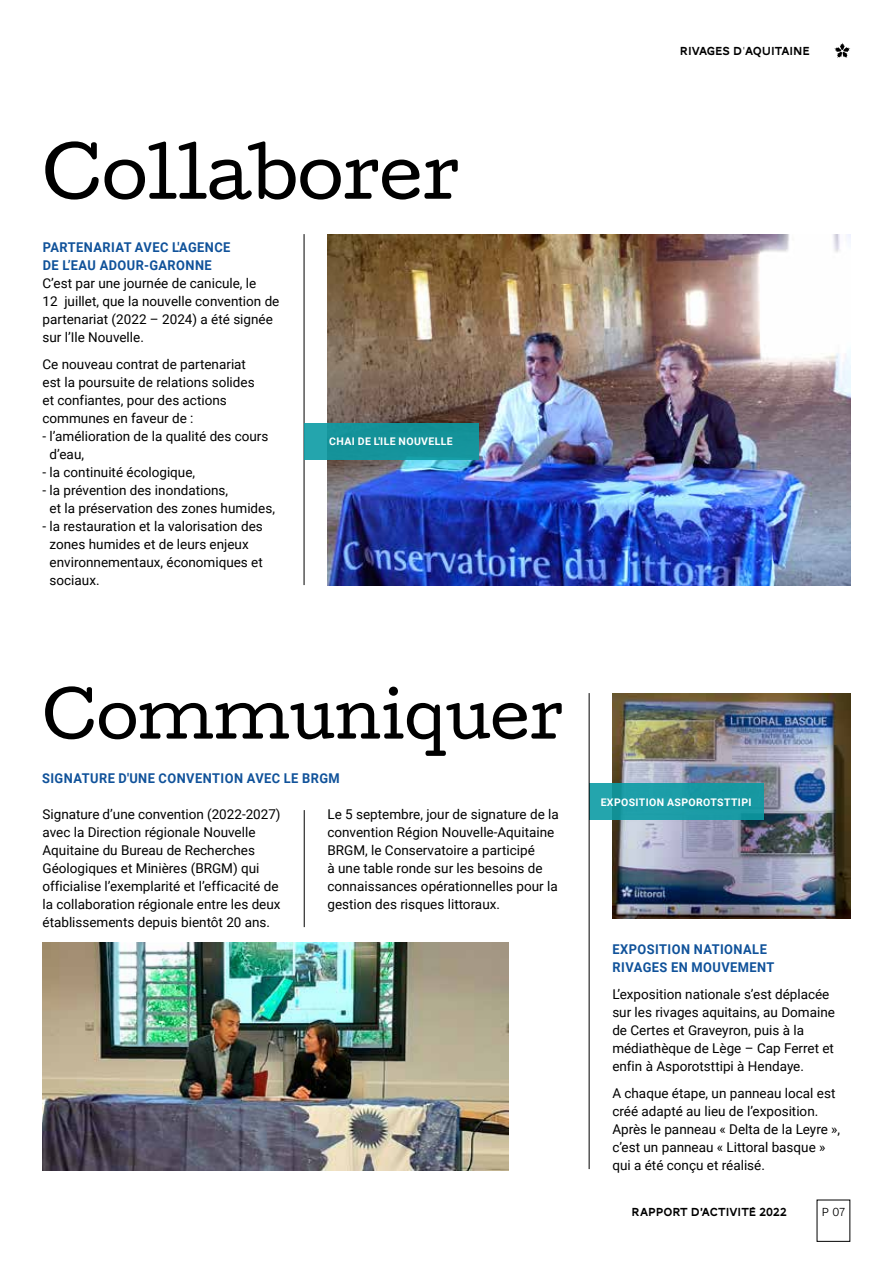
<style>
.page{position:relative;width:893px;height:1263px;background:#fff}
.page>*{position:absolute;margin:0;border:0;box-sizing:border-box;transform-origin:0 0}
.t1{font:67.5px "Cutive";color:#000}
.t2{font:61.5px "Cutive";color:#000}
.t3{font:13.5px/18px "Roboto";color:#000}
.t4{font:700 13.5px/18px "Roboto";letter-spacing:.035em;color:#10529a;scale:.95 1}
.t5{font:12px "AW Conqueror Carved One";color:#000}
.t6{font:300 12px "AW Conqueror Sans";color:#000}
.t7{font:700 10.5px "Roboto";letter-spacing:.035em;color:#fff}
</style>
<div class="page">
<img style="left:613px;top:693px;width:237px;height:225px">
<img style="left:43px;top:943px;width:465px;height:227px">
<svg style="left:834px;top:43px;width:16px;height:15px"></svg>
<img style="left:327px;top:234px;width:523px;height:351px">
<hr style="left:304px;top:234px;width:1px;height:351px;background:#000">
<hr style="left:304px;top:810px;width:1px;height:117px;background:#000">
<div style="left:304px;top:423px;width:174px;height:36px;background:linear-gradient(to right,#1b9ba2,#118f97)"></div>
<svg style="left:590px;top:784px;width:173px;height:36px;background:#1a9ba4"></svg>
<hr style="left:589px;top:693px;width:1px;height:476px;background:#000">
<h1 class="t1" style="left:43px;top:121px;width:418px">Collaborer</h1>
<p class="t4" style="left:43px;top:238px;width:199px">PARTENARIAT AVEC L'AGENCE<br>DE L’EAU ADOUR-GARONNE</p>
<p class="t3" style="left:43px;top:274px;width:238px">C’est par une journée de canicule, le<br>12 juillet, que la nouvelle convention de partenariat (2022 – 2024) a été signée sur l’Ile Nouvelle.</p>
<p class="t3" style="left:43px;top:355px;width:214px">Ce nouveau contrat de partenariat est la poursuite de relations solides et confiantes, pour des actions communes en faveur de :</p>
<p class="t3" style="left:50px;top:427px;width:220px;text-indent:-7px">- l’amélioration de la qualité des cours d’eau,</p>
<p class="t3" style="left:43px;top:463px;width:154px">- la continuité écologique,</p>
<p class="t3" style="left:50px;top:481px;width:227px;text-indent:-7px">- la prévention des inondations,<br>et la préservation des zones humides,</p>
<p class="t3" style="left:50px;top:517px;width:215px;text-indent:-7px">- la restauration et la valorisation des zones humides et de leurs enjeux environnementaux, économiques et sociaux.</p>
<p class="t7" style="left:329px;top:434px;width:125px">CHAI DE L'ILE NOUVELLE</p>
<p class="t5" style="left:680px;top:46px;width:132px">RIVAGES D'AQUITAINE</p>
<h2 class="t2" style="left:43px;top:668px;width:522px">Communiquer</h2>
<p class="t4" style="left:42px;top:769px;width:315px">SIGNATURE D'UNE CONVENTION AVEC LE BRGM</p>
<p class="t3" style="left:43px;top:805px;width:240px">Signature d’une convention (2022-2027) avec la Direction régionale Nouvelle Aquitaine du Bureau de Recherches Géologiques et Minières (BRGM) qui officialise l’exemplarité et l’efficacité de la collaboration régionale entre les deux établissements depuis bientôt 20 ans.</p>
<p class="t3" style="left:327px;top:805px;width:233px">Le 5 septembre, jour de signature de la convention Région Nouvelle-Aquitaine BRGM, le Conservatoire a participé<br>à une table ronde sur les besoins de connaissances opérationnelles pour la gestion des risques littoraux.</p>
<p class="t7" style="left:601px;top:795px;width:152px">EXPOSITION ASPOROTSTTIPI</p>
<p class="t4" style="left:613px;top:940px;width:172px">EXPOSITION NATIONALE<br>RIVAGES EN MOUVEMENT</p>
<p class="t3" style="left:612px;top:985px;width:224px">L’exposition nationale s’est déplacée sur les rivages aquitains, au Domaine de Certes et Graveyron, puis à la médiathèque de Lège – Cap Ferret et enfin à Asporotsttipi à Hendaye.</p>
<p class="t3" style="left:612px;top:1084px;width:229px">A chaque étape, un panneau local est créé adapté au lieu de l’exposition.<br>Après le panneau « Delta de la Leyre », c’est un panneau « Littoral basque » qui a été conçu et réalisé.</p>
<p class="t5" style="left:631px;top:1207px;width:157px">RAPPORT D’ACTIVITÉ 2022</p>
<p class="t6" style="left:821px;top:1202px;width:25px">P 07</p>
</div>
